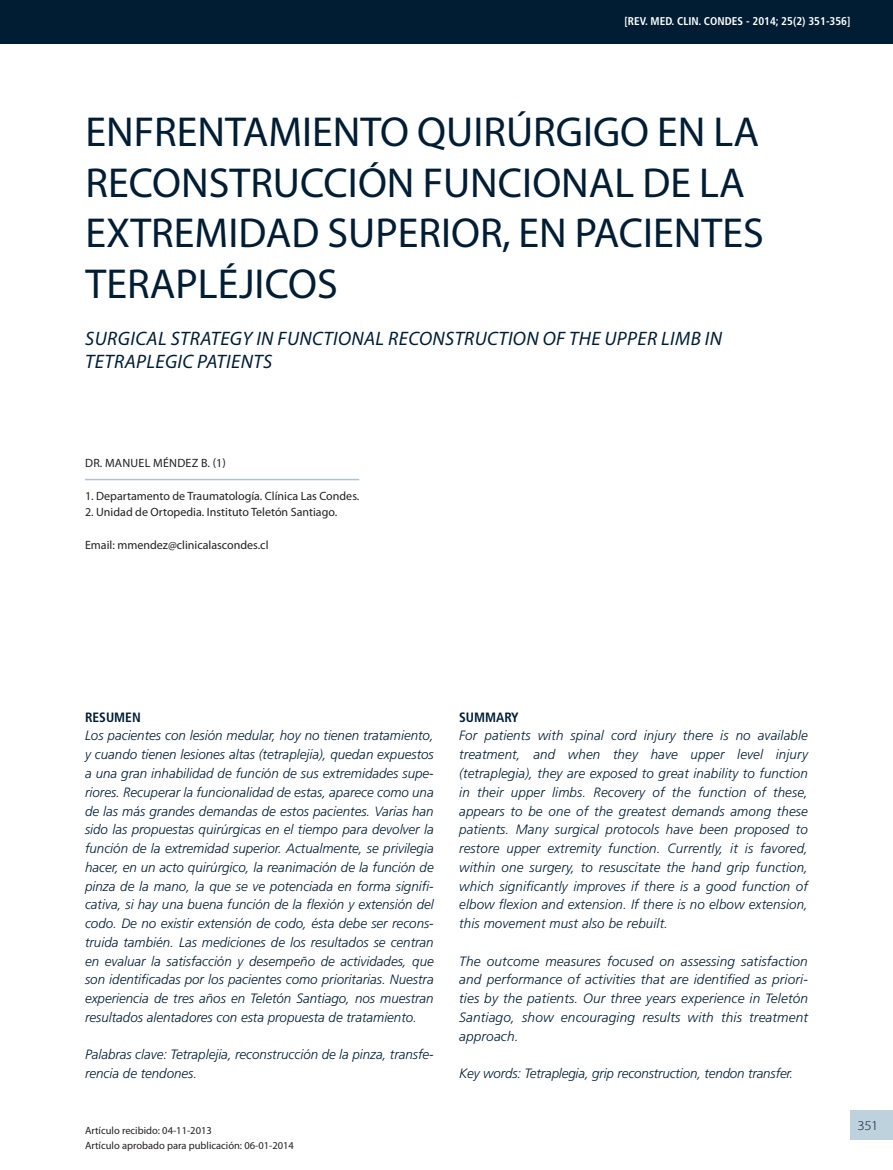
<style>
.page{position:relative;width:893px;height:1170px;background:#fff}
.page>*{position:absolute;margin:0;border:0;box-sizing:border-box;transform-origin:0 0}
.t1{font:42px/50.4px "Myriad Pro";color:#001d33}
.t2{font:italic 19.5px/23.4px "Myriad Pro";letter-spacing:.02em;color:#001d33}
.t3{font:italic 300 13.5px/18.8px "Frutiger";color:#001d33;text-align:justify}
.t4{font:700 condensed 13.5px "Frutiger";color:#001d33}
.t5{font:300 13.5px "Myriad Pro";color:#001d33;scale:1.1 1}
.t6{font:12px "Myriad Pro";color:#231f20}
.t7{font:700 condensed 11.25px "Frutiger";color:#fff}
.t8{font:10.5px/15.8px "Myriad Pro";color:#231f20}
</style>
<div class="page">
<div style="left:850px;top:1110px;width:43px;height:30px;background:#bdd2dc"></div>
<div style="left:0;top:0;width:893px;height:44px;background:#001d33"></div>
<hr style="left:85px;top:479px;width:274px;height:1px;background:#abc6d2">
<p class="t7" style="left:624px;top:15px;width:227px">[REV. MED. CLIN. CONDES - 2014; 25(2) 351-356]</p>
<h1 class="t1" style="left:85px;top:106px;width:680px">ENFRENTAMIENTO QUIRÚRGIGO EN LA<br>RECONSTRUCCIÓN FUNCIONAL DE LA<br>EXTREMIDAD SUPERIOR, EN PACIENTES<br>TERAPLÉJICOS</h1>
<h2 class="t2" style="left:85px;top:326px;width:638px">SURGICAL STRATEGY IN FUNCTIONAL RECONSTRUCTION OF THE UPPER LIMB IN<br>TETRAPLEGIC PATIENTS</h2>
<p class="t6" style="left:85px;top:455px;width:38px">Dr. Manuel</p>
<p class="t6" style="left:153px;top:455px;width:18px">Ménde</p>
<p class="t6" style="left:192px;top:455px;width:36px">z B. (1)</p>
<p class="t6" style="left:85px;top:488px;width:276px">1. Departamento de Traumatología. Clínica Las Condes.</p>
<p class="t6" style="left:85px;top:505px;width:254px">2. Unidad de Ortopedia. Instituto Teletón Santiago.</p>
<p class="t6" style="left:85px;top:538px;width:185px">Email: mmendez@clinicalascondes.cl</p>
<p class="t4" style="left:85px;top:709px;width:57px">RESUMEN</p>
<p class="t3" style="left:85px;top:726px;width:350px">Los pacientes con lesión medular, hoy no tienen tratamiento, y cuando tienen lesiones altas (tetraplejia), quedan expuestos a una gran inhabilidad de función de sus extremidades supe&shy;riores. Recuperar la funcionalidad de estas, aparece como una de las más grandes demandas de estos pacientes. Varias han sido las propuestas quirúrgicas en el tiempo para devolver la función de la extremidad superior. Actualmente, se privilegia hacer, en un acto quirúrgico, la reanimación de la función de pinza de la mano, la que se ve potenciada en forma signifi&shy;cativa, si hay una buena función de la flexión y extensión del codo. De no existir extensión de codo, ésta debe ser recons&shy;truida también. Las mediciones de los resultados se centran en evaluar la satisfacción y desempeño de actividades, que son identificadas por los pacientes como prioritarias. Nuestra experiencia de tres años en Teletón Santiago, nos muestran resultados alentadores con esta propuesta de tratamiento.</p>
<p class="t3" style="left:85px;top:1045px;width:350px">Palabras clave: Tetraplejia, reconstrucción de la pinza, transfe&shy;rencia de tendones.</p>
<p class="t8" style="left:85px;top:1121px;width:210px">Artículo recibido: 04-11-2013<br>Artículo aprobado para publicación: 06-01-2014</p>
<p class="t4" style="left:459px;top:709px;width:61px">SUMMARY</p>
<p class="t3" style="left:459px;top:726px;width:350px">For patients with spinal cord injury there is no available treatment, and when they have upper level injury (tetraplegia), they are exposed to great inability to function in their upper limbs. Recovery of the function of these, appears to be one of the greatest demands among these patients. Many surgical protocols have been proposed to restore upper extremity function. Currently, it is favored, within one surgery, to resuscitate the hand grip function, which significantly improves if there is a good function of elbow flexion and extension. If there is no elbow extension, this movement must also be rebuilt.</p>
<p class="t3" style="left:459px;top:951px;width:350px">The outcome measures focused on assessing satisfaction and performance of activities that are identified as priori&shy;ties by the patients. Our three years experience in Teletón Santiago, show encouraging results with this treatment approach.</p>
<p class="t3" style="left:459px;top:1063px;width:336px">Key words: Tetraplegia, grip reconstruction, tendon transfer.</p>
<p class="t5" style="left:857px;top:1117px;width:21px">351</p>
</div>
